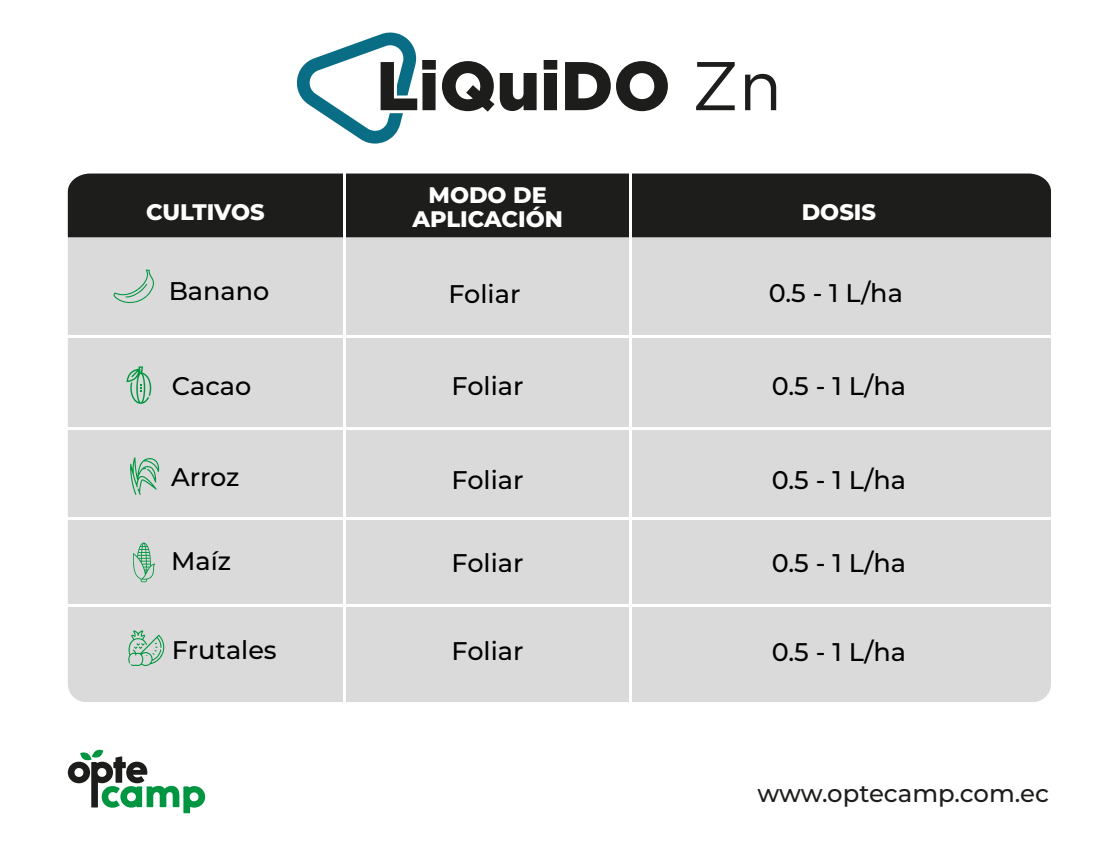
<style>
.page{position:relative;width:1114px;height:851px;background:#fff}
.page>*{position:absolute;margin:0;border:0;box-sizing:border-box;transform-origin:0 0}
.t1{font:500 25.5px "Montserrat";color:#000}
.t2{font:500 24.45px "Montserrat";color:#1d1d1b}
.t3{font:800 22.5px/24px "Montserrat";color:#fff;text-align:center}
</style>
<div class="page">
<svg style="left:68px;top:749px;width:137px;height:64px"></svg>
<div style="left:68px;top:176px;width:982px;height:526px;background:#dadada;border-radius:18px"></div>
<div style="left:68px;top:173px;width:982px;height:64px;background:#1d1d1b"></div>
<svg style="left:130px;top:457px;width:29px;height:38px"></svg>
<hr style="left:343px;top:142px;width:3px;height:589px;background:#fff">
<hr style="left:629px;top:142px;width:3px;height:589px;background:#fff">
<hr style="left:68px;top:335px;width:982px;height:3px;background:#fff">
<hr style="left:68px;top:427px;width:982px;height:2px;background:#fff">
<hr style="left:68px;top:517px;width:982px;height:3px;background:#fff">
<hr style="left:68px;top:604px;width:982px;height:2px;background:#fff">
<svg style="left:113px;top:269px;width:41px;height:34px"></svg>
<svg style="left:133px;top:542px;width:22px;height:40px"></svg>
<svg style="left:126px;top:366px;width:25px;height:38px"></svg>
<svg style="left:128px;top:630px;width:36px;height:36px"></svg>
<svg style="left:296px;top:32px;width:261px;height:112px"></svg>
<svg style="left:565px;top:61px;width:103px;height:51px"></svg>
<svg style="left:696px;top:62px;width:38px;height:48px"></svg>
<svg style="left:745px;top:74px;width:31px;height:36px"></svg>
<p class="t3" style="left:146px;top:198px;width:120px">CULTIVOS</p>
<p class="t3" style="left:412px;top:182px;width:152px">MODO DE<br>APLICACIÓN</p>
<p class="t1" style="left:169px;top:273px;width:102px">Banano</p>
<p class="t1" style="left:448px;top:276px;width:73px">Foliar</p>
<p class="t3" style="left:801px;top:198px;width:76px">DOSIS</p>
<p class="t1" style="left:768px;top:275px;width:136px">0.5 - 1 L/ha</p>
<p class="t1" style="left:172px;top:368px;width:81px">Cacao</p>
<p class="t1" style="left:451px;top:368px;width:73px">Foliar</p>
<p class="t1" style="left:771px;top:368px;width:136px">0.5 - 1 L/ha</p>
<p class="t1" style="left:171px;top:459px;width:70px">Arroz</p>
<p class="t1" style="left:451px;top:462px;width:73px">Foliar</p>
<p class="t1" style="left:771px;top:462px;width:136px">0.5 - 1 L/ha</p>
<p class="t1" style="left:171px;top:543px;width:62px">Maíz</p>
<p class="t1" style="left:451px;top:545px;width:73px">Foliar</p>
<p class="t1" style="left:771px;top:545px;width:136px">0.5 - 1 L/ha</p>
<p class="t1" style="left:172px;top:632px;width:106px">Frutales</p>
<p class="t1" style="left:451px;top:633px;width:73px">Foliar</p>
<p class="t1" style="left:771px;top:634px;width:136px">0.5 - 1 L/ha</p>
<p class="t2" style="left:757px;top:775px;width:293px">www.optecamp.com.ec</p>
</div>
